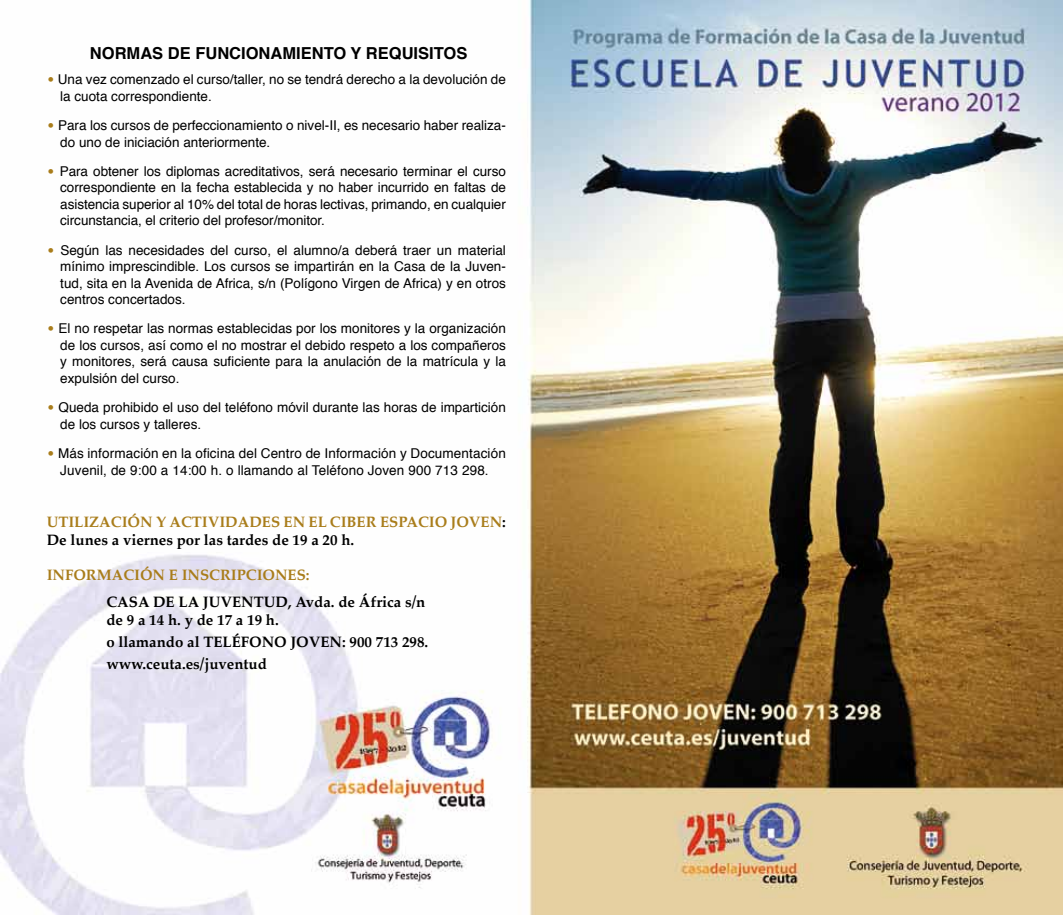
<style>
.page{position:relative;width:1063px;height:915px;background:#fff}
.page>*{position:absolute;margin:0;border:0;box-sizing:border-box;transform-origin:0 0}
.t1{font:700 16.5px "Helvetica";color:#000}
.t2{font:700 15px/18px "Palatino";color:#000}
.t3{font:700 15px "Palatino";color:#a97d1b}
.t4{font:13.5px/16.5px "Helvetica";color:#000}
.s1{font-family:"Palatino";color:#a97d1b}
</style>
<div class="page">
<img style="left:0;top:0;width:1063px;height:914px">
<p class="t1" style="left:90px;top:40px;width:379px">NORMAS DE FUNCIONAMIENTO Y REQUISITOS</p>
<p class="t4" style="left:60px;top:72px;width:447px;text-indent:-14px"><span class="s1">•</span> Una vez comenzado el curso/taller, no se tendrá derecho a la devolución de la cuota correspondiente.</p>
<p class="t4" style="left:60px;top:117px;width:447px;text-indent:-13px"><span class="s1">•</span> Para los cursos de perfeccionamiento o nivel-II, es necesario haber realiza&shy;do uno de iniciación anteriormente.</p>
<p class="t4" style="left:60px;top:163px;width:447px;text-align:justify;text-indent:-14px"><span class="s1">•</span> Para obtener los diplomas acreditativos, será necesario terminar el curso correspondiente en la fecha establecida y no haber incurrido en faltas de asistencia superior al 10% del total de horas lectivas, primando, en cualquier circunstancia, el criterio del profesor/monitor.</p>
<p class="t4" style="left:60px;top:242px;width:447px;text-align:justify;text-indent:-14px"><span class="s1">•</span> Según las necesidades del curso, el alumno/a deberá traer un material mínimo imprescindible. Los cursos se impartirán en la Casa de la Juven&shy;tud, sita en la Avenida de Africa, s/n (Polígono Virgen de Africa) y en otros centros concertados.</p>
<p class="t4" style="left:60px;top:321px;width:447px;text-align:justify;text-indent:-14px"><span class="s1">•</span> El no respetar las normas establecidas por los monitores y la organización de los cursos, así como el no mostrar el debido respeto a los compañeros y monitores, será causa suficiente para la anulación de la matrícula y la expulsión del curso.</p>
<p class="t4" style="left:60px;top:399px;width:447px;text-indent:-14px"><span class="s1">•</span> Queda prohibido el uso del teléfono móvil durante las horas de impartición de los cursos y talleres.</p>
<p class="t4" style="left:47px;top:445px;width:461px;text-align:center"><span class="s1">•</span> Más información en la oficina del Centro de Información y Documentación<br>Juvenil, de 9:00 a 14:00 h. o llamando al Teléfono Joven 900 713 298.</p>
<p class="t3" style="left:47px;top:512px;width:23px">Utilización</p>
<p class="t3" style="left:156px;top:512px;width:25px">y actividades</p>
<p class="t3" style="left:284px;top:512px;width:67px">en el Ciber</p>
<p class="t3" style="left:380px;top:512px;width:20px">Espacio</p>
<p class="t3" style="left:451px;top:512px;width:18px">Joven</p>
<p class="t2" style="left:502px;top:514px;width:5px">:</p>
<p class="t2" style="left:47px;top:532px;width:309px">De lunes a viernes por las tardes de 19 a 20 h.</p>
<p class="t3" style="left:47px;top:565px;width:264px">INFORMACIÓN E INSCRIPCIONES:</p>
<p class="t2" style="left:106px;top:593px;width:321px">CASA DE LA JUVENTUD, Avda. de África s/n de 9 a 14 h. y de 17 a 19 h.</p>
<p class="t2" style="left:106px;top:632px;width:324px;line-height:22.2px">o llamando al TELÉFONO JOVEN: 900 713 298. www.ceuta.es/juventud</p>
</div>
